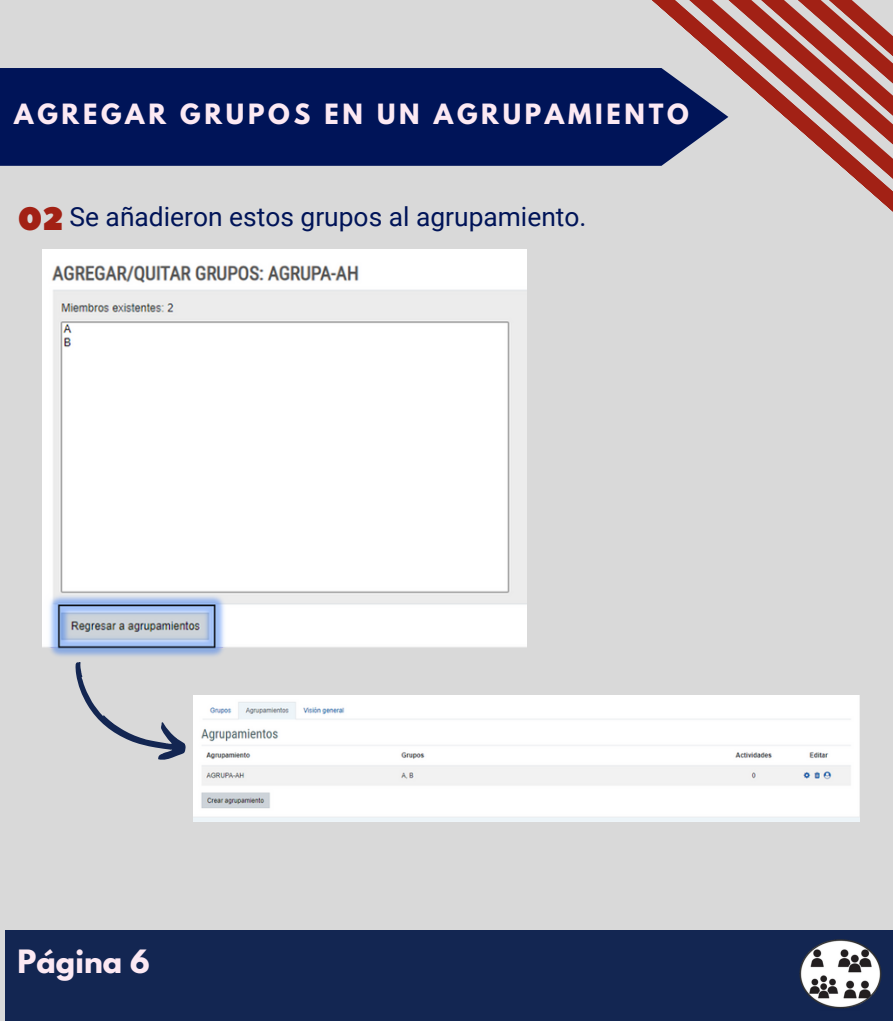
<style>
.page{position:relative;width:893px;height:1021px;background:#fff}
.page>*{position:absolute;margin:0;border:0;box-sizing:border-box;transform-origin:0 0}
.t1{font:32.4px "Peace Sans";color:#a22115}
.t2{font:700 28.5px "League Spartan";color:#fce9f3}
.t3{font:26.4px "Roboto";color:#001458}
.t4{font:700 24.75px "League Spartan";letter-spacing:.15em;color:#fce9f3}
</style>
<div class="page">
<div style="left:0;top:0;width:892px;height:1020px;background:#d9d9d9"></div>
<div style="left:0;top:68px;width:616px;height:97px;background:#001458"></div>
<div style="left:6px;top:930px;width:886px;height:90px;background:#132652"></div>
<div style="left:616px;top:68px;width:18px;height:98px;background:#001458"></div>
<svg style="left:634px;top:0;width:20px;height:166px;fill:#001458"></svg>
<svg style="left:654px;top:0;width:18px;height:166px;fill:#001458"></svg>
<svg style="left:672px;top:0;width:220px;height:201px"></svg>
<img style="left:799px;top:939px;width:82px;height:70px">
<img style="left:43px;top:249px;width:483px;height:407px">
<img style="left:194px;top:696px;width:665px;height:125px">
<svg style="left:75px;top:662px;width:119px;height:111px"></svg>
<p class="t4" style="left:14px;top:101px;width:676px">AGREGAR GRUPOS EN UN AGRUPAMIENTO</p>
<p class="t1" style="left:18px;top:197px;width:47px">02</p>
<p class="t3" style="left:69px;top:201px;width:518px">Se añadieron estos grupos al agrupamiento.</p>
<p class="t2" style="left:18px;top:947px;width:134px">Página 6</p>
</div>
